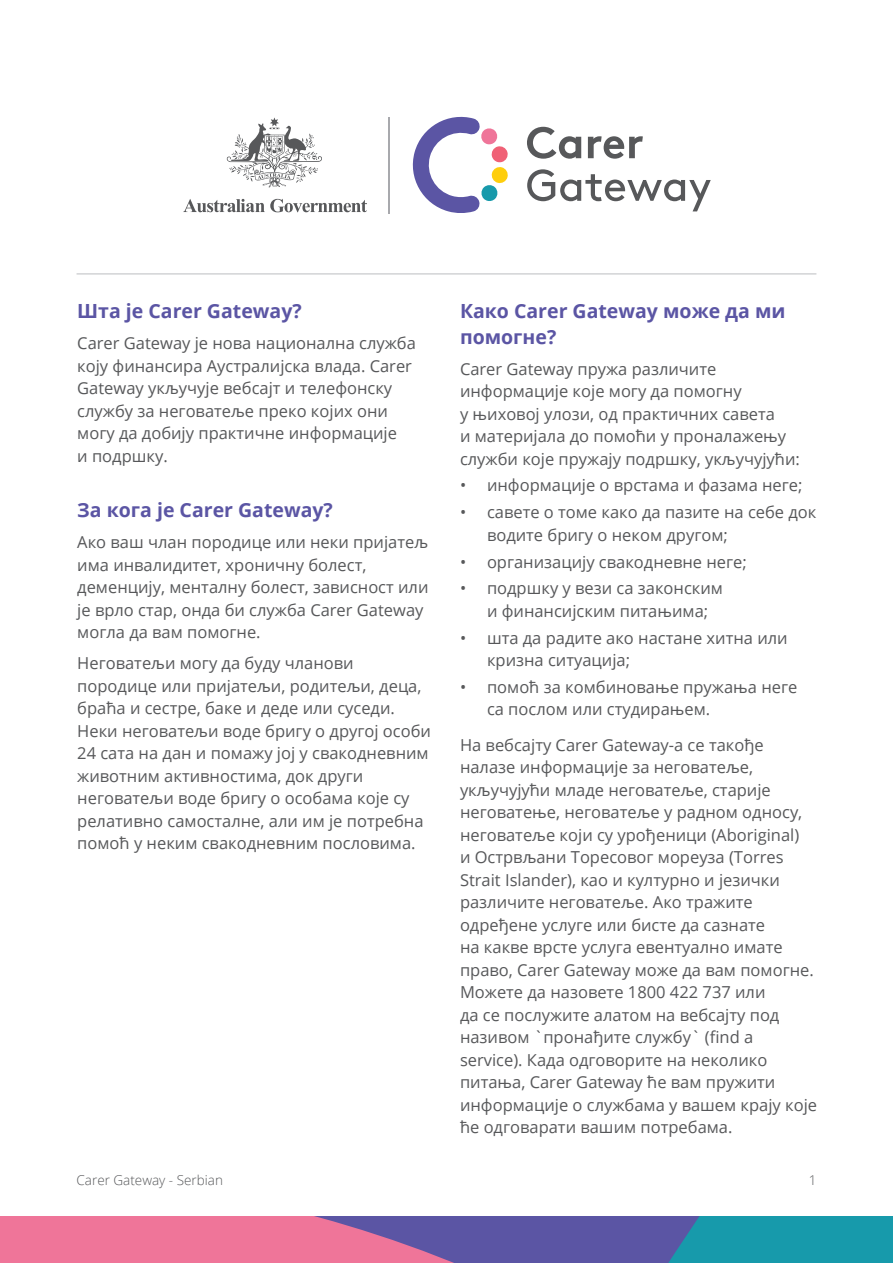
<style>
.page{position:relative;width:893px;height:1263px;background:#fff}
.page>*{position:absolute;margin:0;border:0;box-sizing:border-box;transform-origin:0 0}
.t1{font:700 19.5px/25.5px "Open Sans";color:#5b55a4}
.t2{font:16.5px/22.5px "Open Sans";color:#57585a}
.t3{font:300 13.5px "Open Sans";color:#57585a}
</style>
<div class="page">
<hr style="left:77px;top:274px;width:739px;height:1px;background:#bcbdc0">
<svg style="left:412px;top:117px;width:96px;height:96px"></svg>
<svg style="left:527px;top:127px;width:54px;height:32px"></svg>
<svg style="left:588px;top:136px;width:55px;height:23px"></svg>
<svg style="left:527px;top:169px;width:184px;height:42px"></svg>
<hr style="left:388px;top:117px;width:2px;height:96px;background:#a8a9ad">
<svg style="left:227px;top:117px;width:95px;height:70px"></svg>
<svg style="left:183px;top:199px;width:184px;height:13px"></svg>
<svg style="left:0;top:1216px;width:893px;height:47px;background:#8b73a0"></svg>
<p class="t1" style="left:77px;top:298px;width:226px">Шта је Carer Gateway?</p>
<p class="t2" style="left:77px;top:332px;width:340px">Carer Gateway је нова национална служба коју финансира Аустралијска влада. Carer Gateway укључује вебсајт и телефонску службу за неговатеље преко којих они могу да добију практичне информације<br>и подршку.</p>
<p class="t1" style="left:77px;top:497px;width:257px">За кога је Carer Gateway?</p>
<p class="t2" style="left:77px;top:530px;width:353px">Ако ваш члан породице или неки пријатељ има инвалидитет, хроничну болест, деменцију, менталну болест, зависност или је врло стар, онда би служба Carer Gateway могла да вам помогне.</p>
<p class="t2" style="left:77px;top:651px;width:355px">Неговатељи могу да буду чланови породице или пријатељи, родитељи, деца, браћа и сестре, баке и деде или суседи.<br>Неки неговатељи воде бригу о другој особи 24 сата на дан и помажу јој у свакодневним животним активностима, док други неговатељи воде бригу о особама које су релативно самосталне, али им је потребна помоћ у неким свакодневним пословима.</p>
<p class="t1" style="left:460px;top:298px;width:327px">Како Carer Gateway може да ми помогне?</p>
<p class="t2" style="left:460px;top:357px;width:341px">Carer Gateway пружа различите информације које могу да помогну<br>у њиховој улози, од практичних савета<br>и материјала до помоћи у проналажењу служби које пружају подршку, укључујући:</p>
<p class="t2" style="left:460px;top:474px;width:344px">• информације о врстама и фазама неге;</p>
<p class="t2" style="left:487px;top:501px;width:331px;text-indent:-27px">• савете о томе како да пазите на себе док водите бригу о неком другом;</p>
<p class="t2" style="left:460px;top:550px;width:288px">• организацију свакодневне неге;</p>
<p class="t2" style="left:487px;top:577px;width:238px;text-indent:-27px">• подршку у вези са законским и финансијским питањима;</p>
<p class="t2" style="left:487px;top:626px;width:302px;text-indent:-27px">• шта да радите ако настане хитна или кризна ситуација;</p>
<p class="t2" style="left:487px;top:675px;width:312px;text-indent:-27px">• помоћ за комбиновање пружања неге са послом или студирањем.</p>
<p class="t2" style="left:460px;top:733px;width:359px">На вебсајту Carer Gateway-а се такође налазе информације за неговатеље, укључујући младе неговатеље, старије неговатење, неговатеље у радном односу, неговатеље који су урођеници (Aboriginal)<br>и Острвљани Торесовог мореуза (Torres Strait Islander), као и културно и језички различите неговатеље. Ако тражите одређене услуге или бисте да сазнате<br>на какве врсте услуга евентуално имате право, Carer Gateway може да вам помогне.<br>Можете да назовете 1800 422 737 или<br>да се послужите алатом на вебсајту под називом `пронађите службу` (find a service). Када одговорите на неколико питања, Carer Gateway ће вам пружити информације о службама у вашем крају које ће одговарати вашим потребама.</p>
<p class="t3" style="left:77px;top:1170px;width:148px">Carer Gateway - Serbian</p>
<p class="t3" style="left:809px;top:1170px;width:9px">1</p>
</div>
